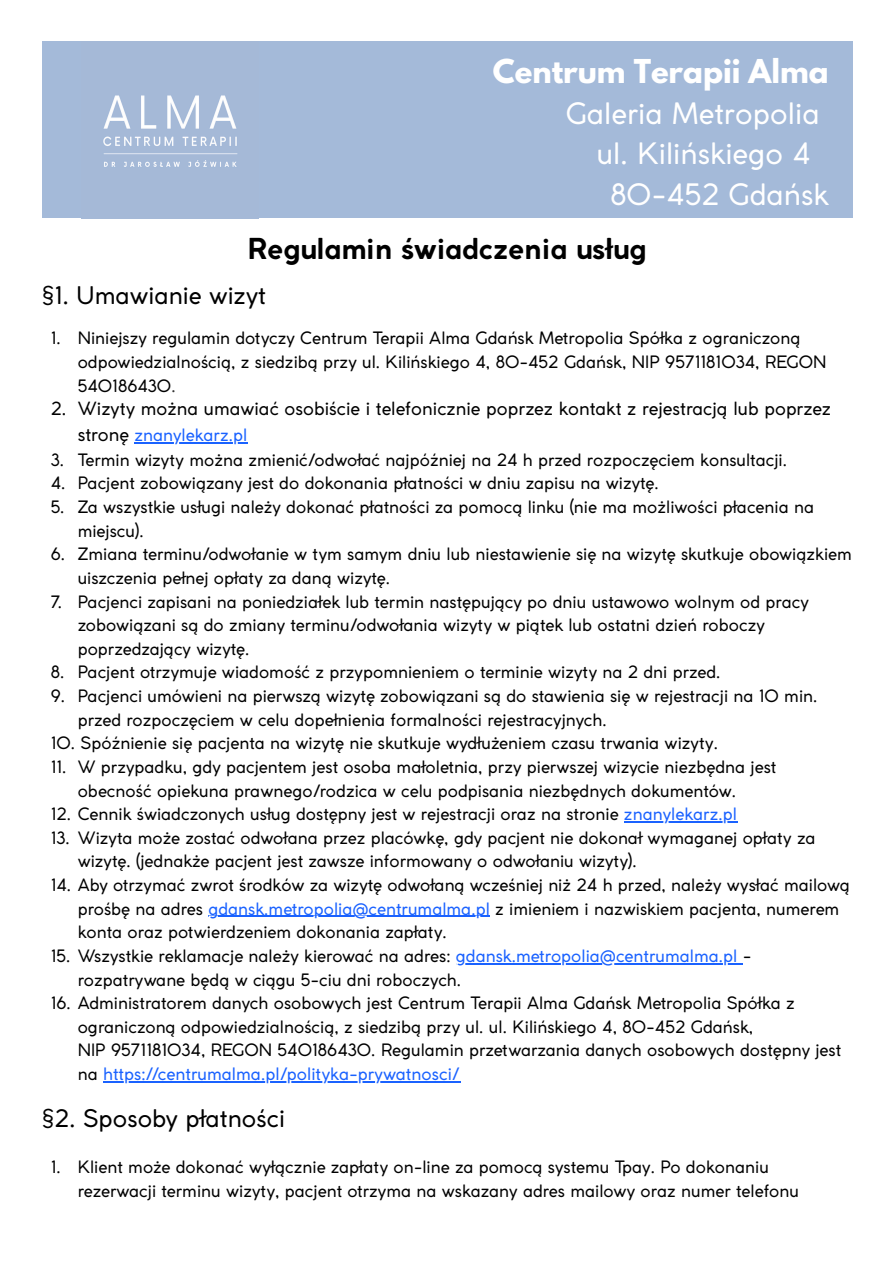
<style>
.page{position:relative;width:894px;height:1263px;background:#fff}
.page>*{position:absolute;margin:0;border:0;box-sizing:border-box;transform-origin:0 0}
.t1{font:29.1px "Coco Gothic";color:#fff}
.t2{font:700 29.1px "League Spartan";color:#fff}
.t3{font:700 28.5px "Coco Gothic";color:#000}
.t4{font:24px "Coco Gothic";color:#000}
.t5{font:18px "Coco Gothic";color:#000}
.t6{font:16.95px "Coco Gothic";color:#1a62ff}
.t7{font:16.8px/23.7px "Coco Gothic";color:#000}
.t8{font:16.8px "Coco Gothic";color:#1a62ff}
.s1{font-size:16.95px;color:#333}
.s2{font-size:18px;color:#000}
.s3{color:#1a62ff}
.s4{font-size:16.8px;color:#000}
</style>
<div class="page">
<div style="left:42px;top:42px;width:810px;height:176px;background:#a4bad9"></div>
<img style="left:103px;top:95px;width:135px;height:72px">
<hr style="left:134px;top:442px;width:113px;height:1px;background:#1a62ff">
<hr style="left:623px;top:821px;width:113px;height:1px;background:#1a62ff">
<hr style="left:208px;top:916px;width:144px;height:1px;background:#1a62ff">
<hr style="left:352px;top:916px;width:138px;height:1px;background:#1a62ff">
<hr style="left:455px;top:963px;width:287px;height:1px;background:#1a62ff">
<hr style="left:103px;top:1081px;width:357px;height:1px;background:#1a62ff">
<p class="t2" style="left:493px;top:57px;width:337px">Centrum Terapii Alma</p>
<p class="t1" style="left:565px;top:102px;width:255px">Galeria Metropolia</p>
<p class="t1" style="left:596px;top:142px;width:215px">ul. Kilińskiego 4</p>
<p class="t1" style="left:610px;top:183px;width:220px">80-452 Gdańsk</p>
<h1 class="t3" style="left:247px;top:238px;width:400px">Regulamin świadczenia usług</h1>
<h2 class="t4" style="left:42px;top:286px;width:226px">§1. Umawianie wizyt</h2>
<p class="t7" style="left:78px;top:328px;width:750px;text-indent:-27px">1. Niniejszy regulamin dotyczy Centrum Terapii Alma Gdańsk Metropolia Spółka z ograniczoną odpowiedzialnością, z siedzibą przy ul. Kilińskiego 4, 80-452 Gdańsk, NIP 9571181034, REGON<br>540186430<span class="s1">.</span></p>
<p class="t5" style="left:51px;top:402px;width:781px">2. Wizyty można umawiać osobiście i telefonicznie poprzez kontakt z rejestracją lub poprzez</p>
<p class="t8" style="left:78px;top:429px;width:171px"><span class="s2">stronę</span> znanylekarz.pl</p>
<p class="t7" style="left:51px;top:449px;width:737px">3. Termin wizyty można zmienić/odwołać najpóźniej na 24 h przed rozpoczęciem konsultacji.</p>
<p class="t7" style="left:51px;top:473px;width:609px">4. Pacjent zobowiązany jest do dokonania płatności w dniu zapisu na wizytę.</p>
<p class="t7" style="left:78px;top:497px;width:737px;text-indent:-27px">5. Za wszystkie usługi należy dokonać płatności za pomocą linku (nie ma możliwości płacenia na miejscu).</p>
<p class="t7" style="left:78px;top:544px;width:775px;text-indent:-27px">6. Zmiana terminu/odwołanie w tym samym dniu lub niestawienie się na wizytę skutkuje obowiązkiem uiszczenia pełnej opłaty za daną wizytę.</p>
<p class="t7" style="left:78px;top:591px;width:732px;text-indent:-27px">7. Pacjenci zapisani na poniedziałek lub termin następujący po dniu ustawowo wolnym od pracy zobowiązani są do zmiany terminu/odwołania wizyty w piątek lub ostatni dzień roboczy poprzedzający wizytę.</p>
<p class="t7" style="left:51px;top:662px;width:671px">8. Pacjent otrzymuje wiadomość z przypomnieniem o terminie wizyty na 2 dni przed.</p>
<p class="t7" style="left:78px;top:686px;width:741px;text-indent:-27px">9. Pacjenci umówieni na pierwszą wizytę zobowiązani są do stawienia się w rejestracji na 10 min. przed rozpoczęciem w celu dopełnienia formalności rejestracyjnych.</p>
<p class="t7" style="left:51px;top:733px;width:668px">10. Spóźnienie się pacjenta na wizytę nie skutkuje wydłużeniem czasu trwania wizyty.</p>
<p class="t7" style="left:78px;top:756px;width:700px;text-indent:-27px">11. W przypadku, gdy pacjentem jest osoba małoletnia, przy pierwszej wizycie niezbędna jest obecność opiekuna prawnego/rodzica w celu podpisania niezbędnych dokumentów.</p>
<p class="t7" style="left:51px;top:804px;width:687px">12. Cennik świadczonych usług dostępny jest w rejestracji oraz na stronie <span class="s3">znanylekarz.pl</span></p>
<p class="t7" style="left:78px;top:827px;width:739px;text-indent:-27px">13. Wizyta może zostać odwołana przez placówkę, gdy pacjent nie dokonał wymaganej opłaty za wizytę. (jednakże pacjent jest zawsze informowany o odwołaniu wizyty).</p>
<p class="t7" style="left:78px;top:875px;width:773px;text-indent:-27px">14. Aby otrzymać zwrot środków za wizytę odwołaną wcześniej niż 24 h przed, należy wysłać mailową prośbę na adres <span class="s3">gdansk.metropolia@centrumalma.pl</span> z imieniem i nazwiskiem pacjenta, numerem konta oraz potwierdzeniem dokonania zapłaty.</p>
<p class="t7" style="left:78px;top:945px;width:675px;text-indent:-27px">15. Wszystkie reklamacje należy kierować na adres: <span class="s3">gdansk.metropolia@centrumalma.pl</span> - rozpatrywane będą w ciągu 5-ciu dni roboczych.</p>
<p class="t7" style="left:78px;top:993px;width:765px;text-indent:-27px">16. Administratorem danych osobowych jest Centrum Terapii Alma Gdańsk Metropolia Spółka z ograniczoną odpowiedzialnością, z siedzibą przy ul. ul. Kilińskiego 4, 80-452 Gdańsk,<br>NIP 9571181034, REGON 540186430. Regulamin przetwarzania danych osobowych dostępny jest</p>
<p class="t6" style="left:78px;top:1067px;width:384px"><span class="s4">na</span> https://centrumalma.pl/polityka-prywatnosci/</p>
<h2 class="t4" style="left:42px;top:1109px;width:245px">§2. Sposoby płatności</h2>
<p class="t7" style="left:78px;top:1157px;width:722px;text-indent:-27px">1. Klient może dokonać wyłącznie zapłaty on-line za pomocą systemu Tpay. Po dokonaniu rezerwacji terminu wizyty, pacjent otrzyma na wskazany adres mailowy oraz numer telefonu</p>
</div>
